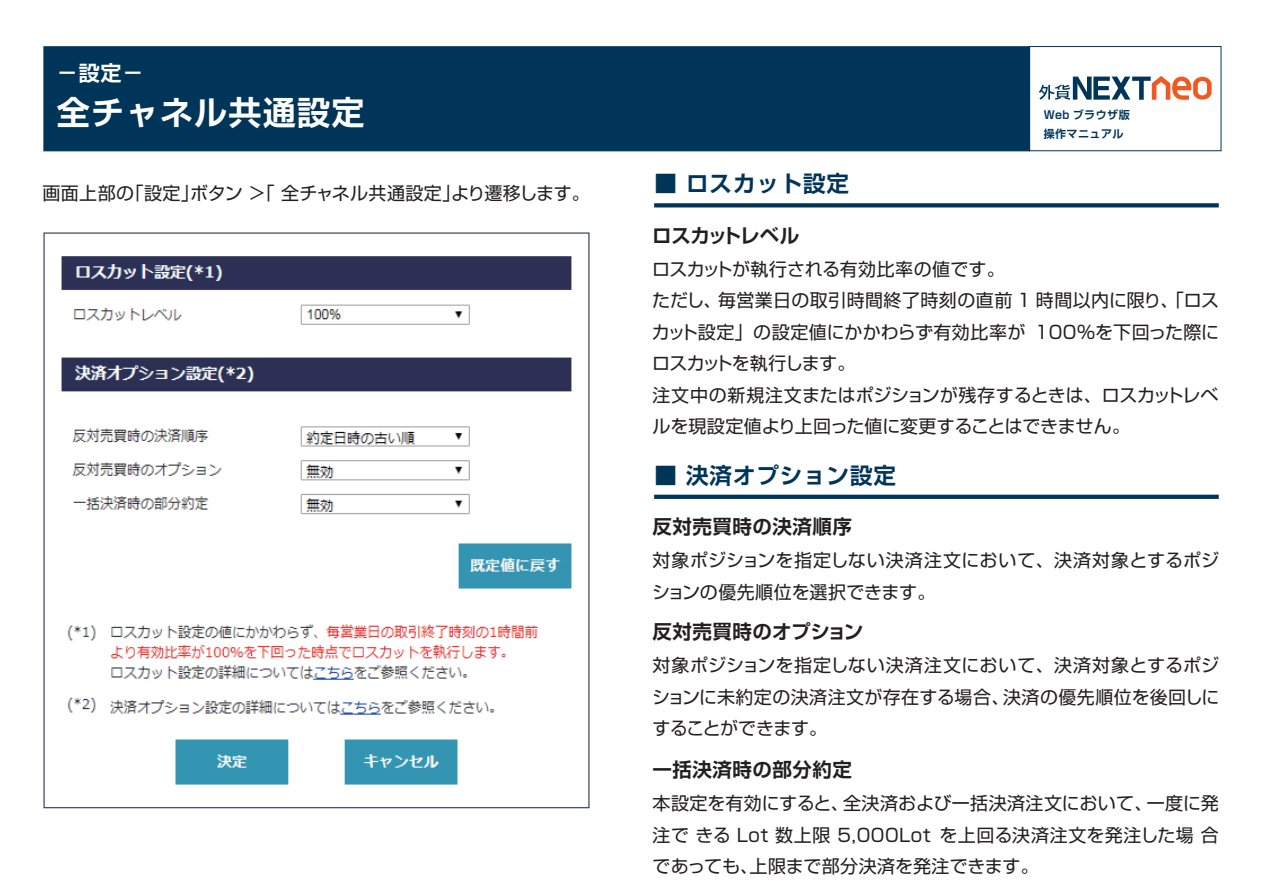
<style>
.page{position:relative;width:1263px;height:893px;background:#fff}
.page>*{position:absolute;margin:0;border:0;box-sizing:border-box;transform-origin:0 0}
.t1{font:700 33px "Shin Go Pro De";letter-spacing:.04em;color:#fff}
.t2{font:700 22.5px "Shin Go Pro De";letter-spacing:.04em;color:#00355a}
.t3{font:700 21px "Shin Go Pro De";color:#fff}
.t4{font:700 19.5px "Shin Go Pro De";letter-spacing:.025em;color:#231f20}
.t5{font:700 19.5px "Shin Go Pro De";letter-spacing:-.02em;color:#231f20}
.t6{font:18px/31.5px "Shin Go Pro";letter-spacing:.005em;color:#231f20;text-align:justify}
.t7{font:700 11.1px/19.4px "Shin Go Pro De";letter-spacing:.04em;color:#00355a}
</style>
<div class="page">
<svg style="left:1039px;top:76px;width:172px;height:24px"></svg>
<div style="left:1029px;top:46px;width:192px;height:105px;border:1px solid #00355a"></div>
<div style="left:43px;top:46px;width:987px;height:105px;background:#00355a;border:1px solid #00355a"></div>
<img style="left:43px;top:232px;width:547px;height:577px">
<svg style="left:654px;top:495px;width:565px;height:4px;background:#04385c"></svg>
<svg style="left:654px;top:203px;width:565px;height:4px;background:#0e4063"></svg>
<p class="t3" style="left:57px;top:56px;width:88px">－設定－</p>
<h1 class="t1" style="left:57px;top:85px;width:309px">全チャネル共通設定</h1>
<p class="t6" style="left:42px;top:175px;width:549px">画面上部の「設定」ボタン ＞「 全チャネル共通設定」より遷移します。</p>
<p class="t2" style="left:654px;top:165px;width:196px">■ ロスカット設定</p>
<p class="t7" style="left:1044px;top:104px;width:88px">Web ブラウザ版操作マニュアル</p>
<p class="t5" style="left:652px;top:219px;width:149px">ロスカットレベル</p>
<p class="t6" style="left:652px;top:251px;width:569px;text-align:left">ロスカットが執行される有効比率の値です。<br>ただし、毎営業日の取引時間終了時刻の直前 1 時間以内に限り、「ロスカット設定」の設定値にかかわらず有効比率が 100％を下回った際にロスカットを執行します。<br>注文中の新規注文またはポジションが残存するときは、ロスカットレベルを現設定値より上回った値に変更することはできません。</p>
<p class="t2" style="left:654px;top:457px;width:243px">■ 決済オプション設定</p>
<p class="t4" style="left:652px;top:511px;width:201px">反対売買時の決済順序</p>
<p class="t6" style="left:652px;top:542px;width:569px">対象ポジションを指定しない決済注文において、決済対象とするポジションの優先順位を選択できます。</p>
<p class="t4" style="left:652px;top:616px;width:212px">反対売買時のオプション</p>
<p class="t6" style="left:652px;top:647px;width:569px">対象ポジションを指定しない決済注文において、決済対象とするポジションに未約定の決済注文が存在する場合、決済の優先順位を後回しにすることができます。</p>
<p class="t4" style="left:652px;top:754px;width:201px">一括決済時の部分約定</p>
<p class="t6" style="left:652px;top:785px;width:568px">本設定を有効にすると、全決済および一括決済注文において、一度に発注で きる Lot 数上限 5,000Lot を上回る決済注文を発注した場 合であっても、上限まで部分決済を発注できます。</p>
</div>
